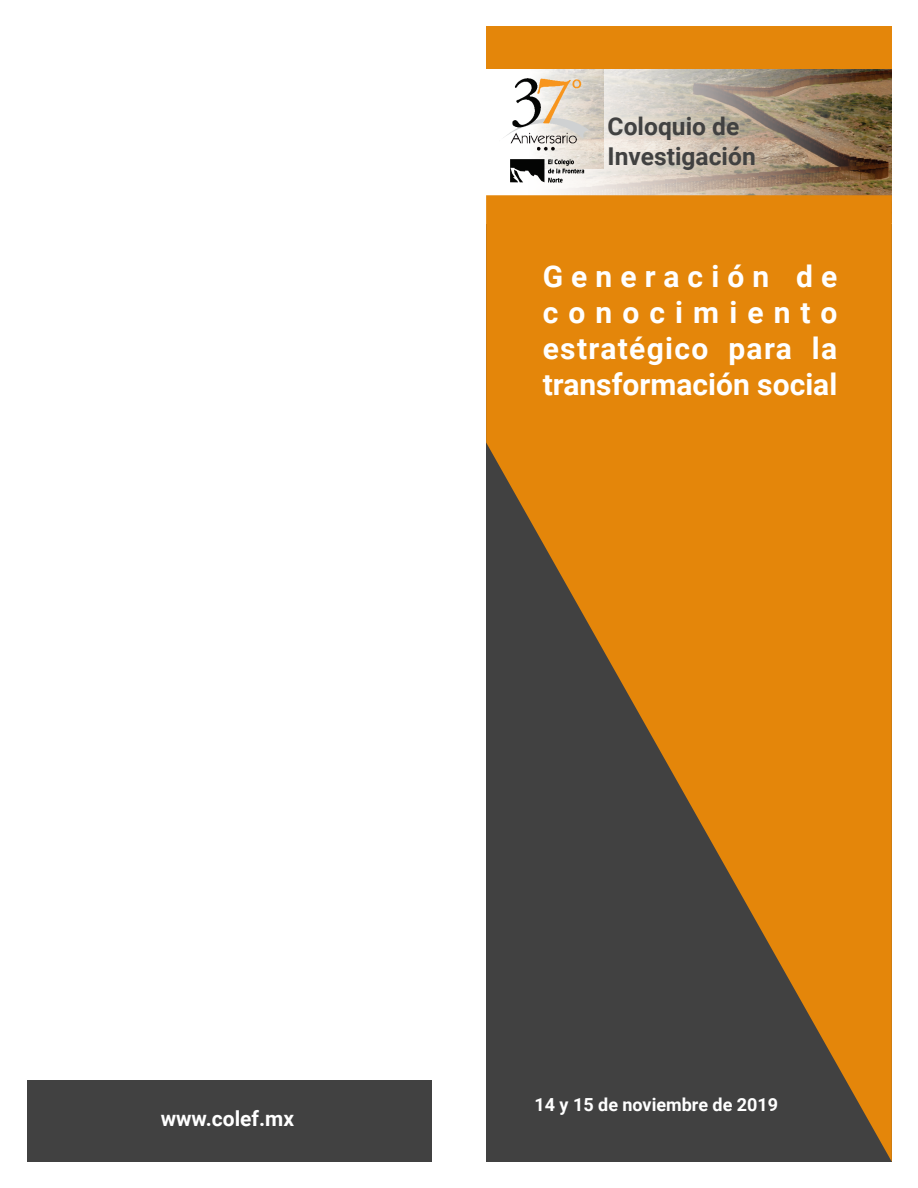
<style>
.page{position:relative;width:918px;height:1188px;background:#fff}
.page>*{position:absolute;margin:0;border:0;box-sizing:border-box;transform-origin:0 0}
.t1{font:700 30px/36px "Roboto";letter-spacing:.035em;color:#fff;text-align:justify}
.t2{font:700 24.6px/29.5px "Roboto";color:#414141}
.t3{font:700 21px "Roboto";color:#fff}
.t4{font:700 18px "Roboto";color:#fff}
</style>
<div class="page">
<img style="left:560px;top:69px;width:332px;height:126px">
<svg style="left:486px;top:195px;width:406px;height:967px;fill:#e4860a"></svg>
<img style="left:503px;top:69px;width:100px;height:99px">
<svg style="left:510px;top:159px;width:74px;height:24px"></svg>
<div style="left:486px;top:26px;width:406px;height:43px;background:#e4860a"></div>
<div style="left:27px;top:1080px;width:405px;height:82px;background:#414141"></div>
<p class="t2" style="left:608px;top:114px;width:150px">Coloquio de<br>Investigación</p>
<p class="t1" style="left:543px;top:261px;width:296px">Generación de conocimiento estratégico para la transformación social</p>
<p class="t3" style="left:161px;top:1110px;width:135px">www.colef.mx</p>
<p class="t4" style="left:534px;top:1097px;width:245px">14 y 15 de noviembre de 2019</p>
</div>
